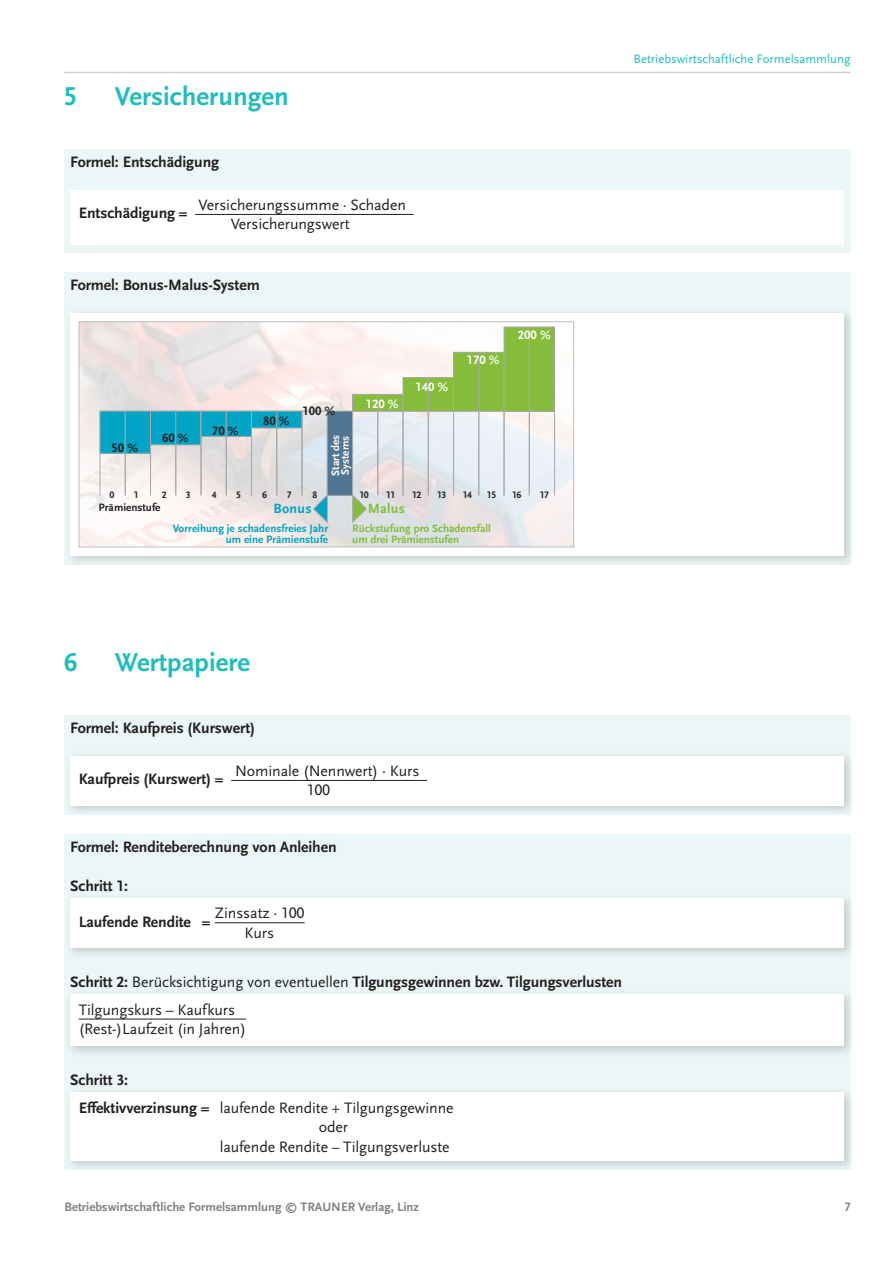
<style>
.page{position:relative;width:893px;height:1263px;background:#fff}
.page>*{position:absolute;margin:0;border:0;box-sizing:border-box;transform-origin:0 0}
.t1{font:700 27px "Scala Sans Pro";color:#21bdbd}
.t2{font:15.75px/19.5px "Scala Sans Pro";letter-spacing:-.005em;color:#231f20}
.t3{font:700 15.75px "Scala Sans Pro";letter-spacing:-.005em;color:#231f20}
.t4{font:700 14.1px "Scala Sans LF";letter-spacing:.02em;color:#00a4c4}
.t5{font:700 14.1px "Scala Sans LF";letter-spacing:.02em;color:#85bd3b}
.t6{font:700 12.75px "Scala Sans Pro";color:#808285}
.t7{font:12.75px "Scala Sans Pro";color:#21bdbd}
.t8{font:700 12.6px "Scala Sans LF";color:#231f20}
.t9{font:700 12.6px "Scala Sans LF";color:#fff}
.t10{font:700 11.25px/11.2px "Scala Sans LF";color:#00a4c4;text-align:right}
.t11{font:700 11.25px/11.2px "Scala Sans LF";color:#85bd3b}
.t12{font:700 11.25px/9.8px "Scala Sans LF";color:#fff}
.t13{font:700 11.25px "Scala Sans LF";color:#231f20}
.t14{font:700 9.75px "Scala Sans LF";letter-spacing:-.05em;color:#231f20}
.s1{font-weight:700}
</style>
<div class="page">
<hr style="left:64px;top:72px;width:786px;height:1px;background:#bcbdc0">
<div style="left:64px;top:149px;width:786px;height:104px;background:#ebf6f6"></div>
<div style="left:70px;top:190px;width:774px;height:54px;background:#fff"></div>
<hr style="left:195px;top:214px;width:219px;height:1px;background:#231f20">
<div style="left:64px;top:272px;width:786px;height:292px;background:#ebf6f6"></div>
<div style="left:65px;top:308px;width:790px;height:259px;background:#231f20;opacity:.2"></div>
<svg style="left:70px;top:313px;width:774px;height:243px;fill:#fefbfa"></svg>
<div style="left:100px;top:411px;width:26px;height:85px;border:1px solid #a8a9ad"></div>
<div style="left:125px;top:411px;width:26px;height:85px;border:1px solid #a8a9ad"></div>
<div style="left:100px;top:411px;width:25px;height:42px;background:#00a4c4"></div>
<div style="left:100px;top:411px;width:26px;height:43px;border:1px solid #a8a9ad"></div>
<div style="left:125px;top:411px;width:26px;height:42px;background:#00a4c4"></div>
<div style="left:125px;top:411px;width:26px;height:43px;border:1px solid #a8a9ad"></div>
<div style="left:150px;top:411px;width:26px;height:85px;border:1px solid #a8a9ad"></div>
<div style="left:175px;top:411px;width:26px;height:85px;border:1px solid #a8a9ad"></div>
<div style="left:151px;top:411px;width:25px;height:34px;background:#00a4c4"></div>
<div style="left:150px;top:411px;width:26px;height:34px;border:1px solid #a8a9ad"></div>
<div style="left:176px;top:411px;width:25px;height:34px;background:#00a4c4"></div>
<div style="left:175px;top:411px;width:26px;height:34px;border:1px solid #a8a9ad"></div>
<div style="left:201px;top:411px;width:26px;height:85px;border:1px solid #a8a9ad"></div>
<div style="left:226px;top:411px;width:26px;height:85px;border:1px solid #a8a9ad"></div>
<div style="left:201px;top:411px;width:25px;height:25px;background:#00a4c4"></div>
<div style="left:201px;top:411px;width:26px;height:26px;border:1px solid #a8a9ad"></div>
<div style="left:226px;top:411px;width:26px;height:25px;background:#00a4c4"></div>
<div style="left:226px;top:411px;width:26px;height:26px;border:1px solid #a8a9ad"></div>
<div style="left:251px;top:411px;width:26px;height:85px;border:1px solid #a8a9ad"></div>
<div style="left:276px;top:411px;width:26px;height:85px;border:1px solid #a8a9ad"></div>
<div style="left:252px;top:411px;width:25px;height:17px;background:#00a4c4"></div>
<div style="left:251px;top:411px;width:26px;height:17px;border:1px solid #a8a9ad"></div>
<div style="left:277px;top:411px;width:25px;height:17px;background:#00a4c4"></div>
<div style="left:276px;top:411px;width:26px;height:17px;border:1px solid #a8a9ad"></div>
<div style="left:302px;top:411px;width:26px;height:85px;border:1px solid #a8a9ad"></div>
<div style="left:327px;top:411px;width:26px;height:84px;background:#517693"></div>
<div style="left:327px;top:411px;width:26px;height:85px;border:1px solid #a8a9ad"></div>
<div style="left:352px;top:411px;width:26px;height:85px;border:1px solid #a8a9ad"></div>
<div style="left:377px;top:411px;width:26px;height:85px;border:1px solid #a8a9ad"></div>
<div style="left:353px;top:394px;width:25px;height:17px;background:#85bd3b"></div>
<div style="left:352px;top:394px;width:26px;height:18px;border:1px solid #a8a9ad"></div>
<div style="left:378px;top:394px;width:25px;height:17px;background:#85bd3b"></div>
<div style="left:377px;top:394px;width:26px;height:18px;border:1px solid #a8a9ad"></div>
<div style="left:403px;top:411px;width:26px;height:85px;border:1px solid #a8a9ad"></div>
<div style="left:428px;top:411px;width:26px;height:85px;border:1px solid #a8a9ad"></div>
<div style="left:403px;top:378px;width:25px;height:33px;background:#85bd3b"></div>
<div style="left:403px;top:377px;width:26px;height:35px;border:1px solid #a8a9ad"></div>
<div style="left:428px;top:378px;width:26px;height:33px;background:#85bd3b"></div>
<div style="left:428px;top:377px;width:26px;height:35px;border:1px solid #a8a9ad"></div>
<div style="left:453px;top:411px;width:26px;height:85px;border:1px solid #a8a9ad"></div>
<div style="left:478px;top:411px;width:26px;height:85px;border:1px solid #a8a9ad"></div>
<div style="left:454px;top:352px;width:25px;height:59px;background:#85bd3b"></div>
<div style="left:453px;top:352px;width:26px;height:60px;border:1px solid #a8a9ad"></div>
<div style="left:479px;top:352px;width:25px;height:59px;background:#85bd3b"></div>
<div style="left:478px;top:352px;width:26px;height:60px;border:1px solid #a8a9ad"></div>
<div style="left:504px;top:411px;width:26px;height:85px;border:1px solid #a8a9ad"></div>
<div style="left:529px;top:411px;width:26px;height:85px;border:1px solid #a8a9ad"></div>
<div style="left:504px;top:327px;width:25px;height:84px;background:#85bd3b"></div>
<div style="left:504px;top:327px;width:26px;height:85px;border:1px solid #a8a9ad"></div>
<div style="left:529px;top:327px;width:26px;height:84px;background:#85bd3b"></div>
<div style="left:529px;top:327px;width:26px;height:85px;border:1px solid #a8a9ad"></div>
<svg style="left:352px;top:493px;width:15px;height:31px"></svg>
<svg style="left:313px;top:493px;width:15px;height:31px"></svg>
<div style="left:79px;top:321px;width:495px;height:226px;border:1px solid #bcbdc0"></div>
<div style="left:64px;top:715px;width:786px;height:99px;background:#ebf6f6"></div>
<div style="left:65px;top:750px;width:791px;height:67px;background:#231f20;opacity:.2"></div>
<div style="left:70px;top:756px;width:774px;height:50px;background:#fff"></div>
<hr style="left:231px;top:780px;width:196px;height:1px;background:#231f20">
<div style="left:64px;top:834px;width:786px;height:335px;background:#ebf6f6"></div>
<div style="left:65px;top:893px;width:791px;height:66px;background:#231f20;opacity:.2"></div>
<div style="left:70px;top:898px;width:774px;height:50px;background:#fff"></div>
<hr style="left:215px;top:922px;width:90px;height:1px;background:#231f20">
<div style="left:65px;top:989px;width:791px;height:69px;background:#231f20;opacity:.2"></div>
<div style="left:70px;top:994px;width:774px;height:52px;background:#fff"></div>
<hr style="left:79px;top:1019px;width:167px;height:1px;background:#231f20">
<div style="left:65px;top:1087px;width:791px;height:85px;background:#231f20;opacity:.2"></div>
<div style="left:70px;top:1093px;width:774px;height:68px;background:#fff"></div>
<h1 class="t1" style="left:64px;top:81px;width:15px">5</h1>
<h1 class="t1" style="left:115px;top:81px;width:176px">Versicherungen</h1>
<p class="t3" style="left:70px;top:153px;width:151px">Formel: Entschädigung</p>
<p class="t3" style="left:79px;top:204px;width:110px">Entschädigung =</p>
<p class="t2" style="left:231px;top:195px;width:177px;text-indent:-32px">Versicherungssumme · Schaden<br>Versicherungswert</p>
<p class="t3" style="left:70px;top:276px;width:191px">Formel: Bonus-Malus-System</p>
<p class="t8" style="left:112px;top:441px;width:28px">50 %</p>
<p class="t8" style="left:162px;top:431px;width:28px">60 %</p>
<p class="t8" style="left:212px;top:424px;width:28px">70 %</p>
<p class="t8" style="left:263px;top:414px;width:28px">80 %</p>
<p class="t8" style="left:302px;top:405px;width:34px">100 %</p>
<p class="t12" style="left:331px;top:476px;width:43px;rotate:-90deg">Start des<br>Systems</p>
<p class="t9" style="left:366px;top:397px;width:34px">120 %</p>
<p class="t9" style="left:415px;top:380px;width:34px">140 %</p>
<p class="t9" style="left:467px;top:353px;width:34px">170 %</p>
<p class="t9" style="left:518px;top:328px;width:34px">200 %</p>
<p class="t14" style="left:109px;top:490px;width:6px">0</p>
<p class="t14" style="left:134px;top:490px;width:6px">1</p>
<p class="t14" style="left:162px;top:490px;width:6px">2</p>
<p class="t14" style="left:186px;top:490px;width:6px">3</p>
<p class="t14" style="left:212px;top:490px;width:6px">4</p>
<p class="t14" style="left:236px;top:490px;width:6px">5</p>
<p class="t14" style="left:262px;top:490px;width:6px">6</p>
<p class="t14" style="left:287px;top:490px;width:6px">7</p>
<p class="t14" style="left:313px;top:490px;width:6px">8</p>
<p class="t14" style="left:359px;top:490px;width:11px">10</p>
<p class="t14" style="left:386px;top:490px;width:11px">11</p>
<p class="t14" style="left:412px;top:490px;width:11px">12</p>
<p class="t14" style="left:437px;top:490px;width:11px">13</p>
<p class="t14" style="left:463px;top:490px;width:11px">14</p>
<p class="t14" style="left:487px;top:490px;width:11px">15</p>
<p class="t14" style="left:512px;top:490px;width:11px">16</p>
<p class="t14" style="left:540px;top:490px;width:11px">17</p>
<p class="t13" style="left:99px;top:502px;width:63px">Prämienstufe</p>
<p class="t10" style="left:173px;top:523px;width:157px">Vorreihung je schadensfreies Jahr um eine Prämienstufe</p>
<p class="t11" style="left:352px;top:523px;width:140px">Rückstufung pro Schadensfall um drei Prämienstufen</p>
<p class="t4" style="left:273px;top:500px;width:40px">Bonus</p>
<p class="t5" style="left:368px;top:501px;width:39px">Malus</p>
<p class="t7" style="left:633px;top:51px;width:218px">Betriebswirtschaftliche Formelsammlung</p>
<h1 class="t1" style="left:64px;top:647px;width:15px">6</h1>
<h1 class="t1" style="left:115px;top:647px;width:137px">Wertpapiere</h1>
<p class="t3" style="left:70px;top:719px;width:186px">Formel: Kaufpreis (Kurswert)</p>
<p class="t3" style="left:79px;top:770px;width:146px">Kaufpreis (Kurswert) =</p>
<p class="t2" style="left:307px;top:761px;width:114px;text-indent:-72px">Nominale (Nennwert) · Kurs<br>100</p>
<p class="t3" style="left:70px;top:838px;width:268px">Formel: Renditeberechnung von Anleihen</p>
<p class="t3" style="left:70px;top:877px;width:59px">Schritt 1:</p>
<p class="t3" style="left:79px;top:912px;width:133px">Laufende Rendite =</p>
<p class="t2" style="left:215px;top:903px;width:91px;text-align:center">Zinssatz · 100<br>Kurs</p>
<p class="t2" style="left:79px;top:968px;width:545px;line-height:27.5px;text-indent:-9px"><span class="s1">Schritt 2:</span> Berücksichtigung von eventuellen <span class="s1">Tilgungsgewinnen bzw. Tilgungsverlusten<br></span>Tilgungskurs – Kaufkurs</p>
<p class="t2" style="left:79px;top:1019px;width:169px">(Rest-)Laufzeit (in Jahren)</p>
<p class="t2" style="left:79px;top:1066px;width:376px;line-height:27.5px;text-indent:-9px"><span class="s1">Schritt 3:<br>Effektivverzinsung =</span> laufende Rendite + Tilgungsgewinne</p>
<p class="t2" style="left:220px;top:1117px;width:231px;text-align:center">oder<br>laufende Rendite – Tilgungsverluste</p>
<p class="t6" style="left:65px;top:1199px;width:356px">Betriebswirtschaftliche Formelsammlung © TRAUNER Verlag, Linz</p>
<p class="t6" style="left:844px;top:1199px;width:8px">7</p>
</div>
